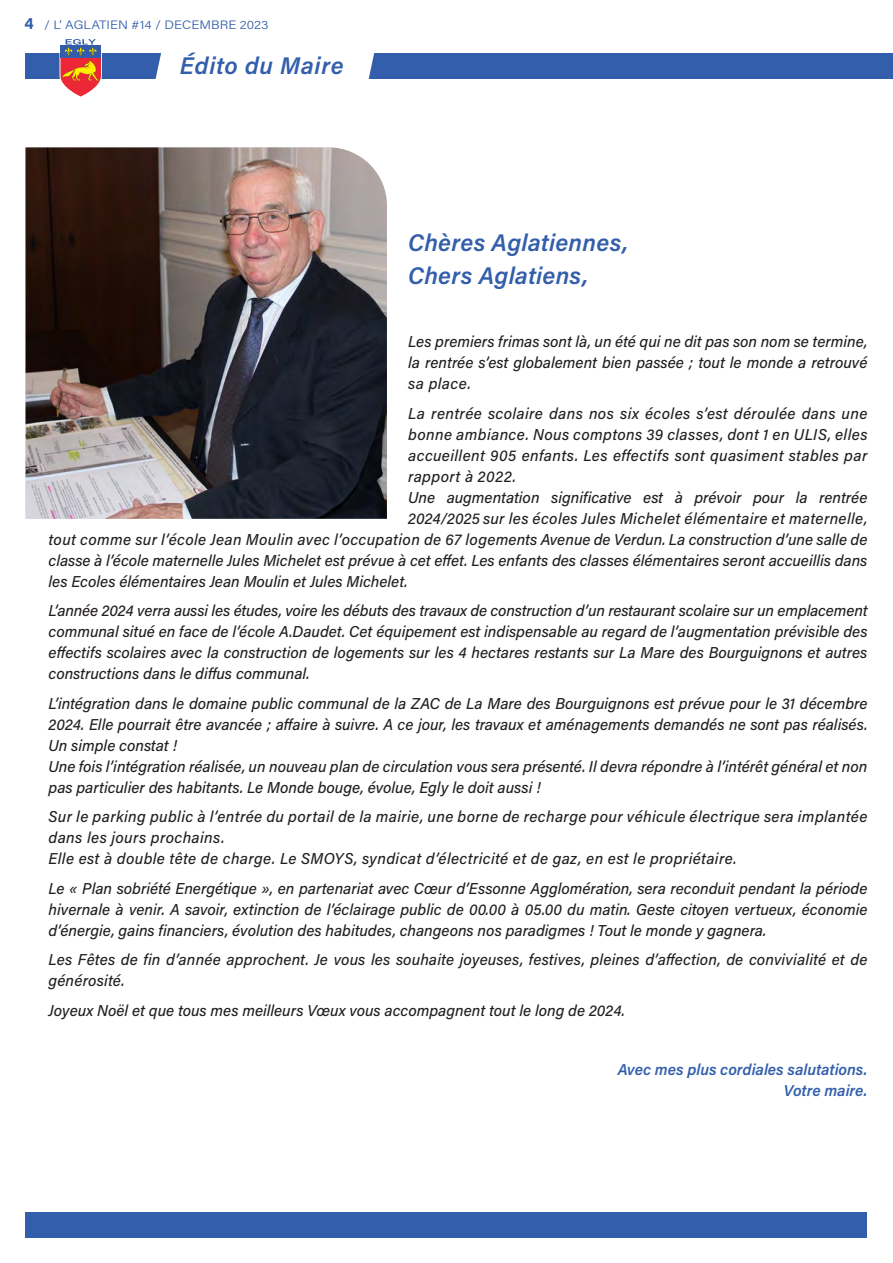
<style>
.page{position:relative;width:893px;height:1263px;background:#fff}
.page>*{position:absolute;margin:0;border:0;box-sizing:border-box;transform-origin:0 0}
.t1{font:italic 600 24px "Acumin Pro";letter-spacing:.01em;color:#325eab}
.t2{font:italic 500 15.75px/21px "Acumin Pro";letter-spacing:.005em;color:#231f20;text-align:justify}
.t3{font:italic 500 15.75px/21px "Acumin Pro";letter-spacing:.025em;color:#231f20}
.t4{font:italic 600 15.75px "Acumin Pro";color:#325eab}
.t5{font:300 12.15px "Acumin Pro";color:#325eab;scale:1.11 1}
.s1{font-weight:700;font-size:16.5px}
</style>
<div class="page">
<div style="left:26px;top:53px;width:867px;height:26px;background:#325eab"></div>
<div style="left:155px;top:53px;width:220px;height:26px;background:#fff"></div>
<svg style="left:60px;top:39px;width:42px;height:58px"></svg>
<img style="left:26px;top:147px;width:361px;height:372px">
<div style="left:26px;top:1213px;width:841px;height:25px;background:#325eab"></div>
<p class="t5" style="left:24px;top:16px;width:221px"><span class="s1">4</span> / L’ AGLATIEN #14 / DECEMBRE 2023</p>
<p class="t1" style="left:180px;top:49px;width:165px">Édito du Maire</p>
<p class="t1" style="left:408px;top:226px;width:221px">Chères Aglatiennes,</p>
<p class="t1" style="left:408px;top:259px;width:181px">Chers Aglatiens,</p>
<p class="t2" style="left:408px;top:331px;width:461px">Les premiers frimas sont là, un été qui ne dit pas son nom se termine, la rentrée s’est globalement bien passée ; tout le monde a retrouvé sa place.</p>
<p class="t2" style="left:408px;top:402px;width:461px">La rentrée scolaire dans nos six écoles s’est déroulée dans une bonne ambiance. Nous comptons 39 classes, dont 1 en ULIS, elles accueillent 905 enfants. Les effectifs sont quasiment stables par rapport à 2022.</p>
<p class="t2" style="left:408px;top:486px;width:461px">Une augmentation significative est à prévoir pour la rentrée</p>
<p class="t3" style="left:408px;top:507px;width:461px">2024/2025 sur les écoles Jules Michelet élémentaire et maternelle,</p>
<p class="t2" style="left:49px;top:528px;width:820px">tout comme sur l’école Jean Moulin avec l’occupation de 67 logements Avenue de Verdun. La construction d’une salle de</p>
<p class="t2" style="left:49px;top:549px;width:820px">classe à l’école maternelle Jules Michelet est prévue à cet effet. Les enfants des classes élémentaires seront accueillis dans</p>
<p class="t2" style="left:49px;top:570px;width:361px">les Ecoles élémentaires Jean Moulin et Jules Michelet.</p>
<p class="t2" style="left:49px;top:600px;width:820px">L’année 2024 verra aussi les études, voire les débuts des travaux de construction d’un restaurant scolaire sur un emplacement communal situé en face de l’école A.Daudet. Cet équipement est indispensable au regard de l’augmentation prévisible des effectifs scolaires avec la construction de logements sur les 4 hectares restants sur La Mare des Bourguignons et autres constructions dans le diffus communal.</p>
<p class="t2" style="left:49px;top:692px;width:820px">L’intégration dans le domaine public communal de la ZAC de La Mare des Bourguignons est prévue pour le 31 décembre 2024. Elle pourrait être avancée ; affaire à suivre. A ce jour, les travaux et aménagements demandés ne sont pas réalisés.<br>Un simple constat !</p>
<p class="t2" style="left:49px;top:755px;width:820px">Une fois l’intégration réalisée, un nouveau plan de circulation vous sera présenté. Il devra répondre à l’intérêt général et non pas particulier des habitants. Le Monde bouge, évolue, Egly le doit aussi !</p>
<p class="t3" style="left:49px;top:806px;width:820px">Sur le parking public à l’entrée du portail de la mairie, une borne de recharge pour véhicule électrique sera implantée dans les jours prochains.</p>
<p class="t3" style="left:49px;top:848px;width:690px">Elle est à double tête de charge. Le SMOYS, syndicat d’électricité et de gaz, en est le propriétaire.</p>
<p class="t2" style="left:49px;top:877px;width:820px">Le « Plan sobriété Energétique », en partenariat avec Cœur d’Essonne Agglomération, sera reconduit pendant la période hivernale à venir. A savoir, extinction de l’éclairage public de 00.00 à 05.00 du matin. Geste citoyen vertueux, économie d’énergie, gains financiers, évolution des habitudes, changeons nos paradigmes ! Tout le monde y gagnera.</p>
<p class="t2" style="left:49px;top:949px;width:820px">Les Fêtes de fin d’année approchent. Je vous les souhaite joyeuses, festives, pleines d’affection, de convivialité et de générosité.</p>
<p class="t2" style="left:49px;top:999px;width:578px">Joyeux Noël et que tous mes meilleurs Vœux vous accompagnent tout le long de 2024.</p>
<p class="t4" style="left:618px;top:1058px;width:251px">Avec mes plus cordiales salutations.</p>
<p class="t4" style="left:784px;top:1079px;width:85px">Votre maire.</p>
</div>
